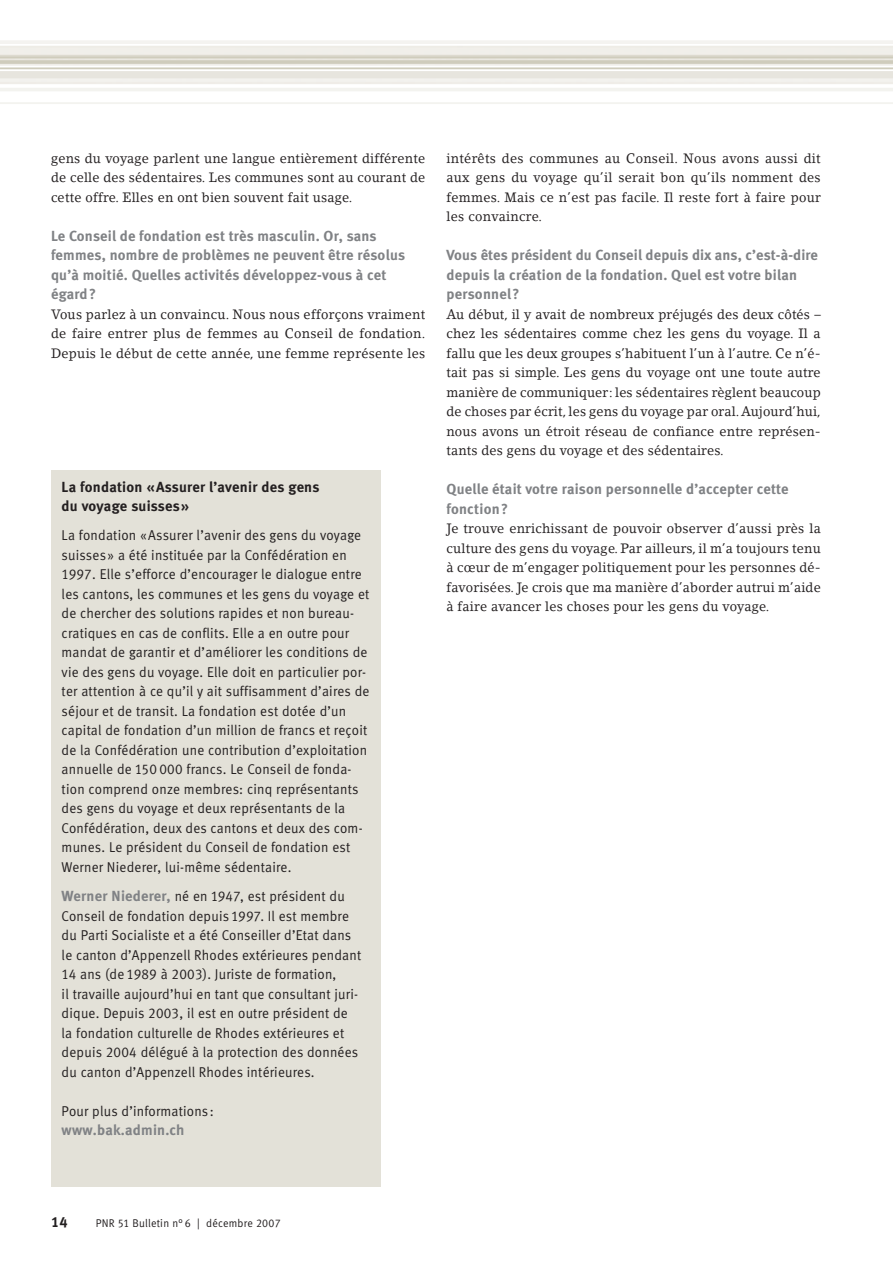
<style>
.page{position:relative;width:893px;height:1263px;background:#fff}
.page>*{position:absolute;margin:0;border:0;box-sizing:border-box;transform-origin:0 0}
.t1{font:14.7px/19.5px "Meta Bold LF";letter-spacing:.015em;color:#808285}
.t2{font:14.7px/19.5px "Meta Bold LF";letter-spacing:.015em;color:#231f20}
.t3{font:14.25px/19.5px "Meta Normal LF";letter-spacing:.015em;color:#231f20;scale:.95 1}
.t4{font:13.5px/19.5px "Lino Letter";letter-spacing:.015em;color:#231f20;text-align:justify;scale:.95 1}
.t5{font:11.25px "Meta Normal LF";letter-spacing:.02em;color:#231f20;scale:.95 1}
.s1{font-family:"Meta Bold LF";font-size:14.7px;color:#808285}
</style>
<div class="page">
<div style="left:51px;top:470px;width:330px;height:716px;background:#e3e1d8"></div>
<p class="t4" style="left:51px;top:150px;width:395px">gens du voyage parlent une langue entièrement différente de celle des sédentaires. Les communes sont au courant de cette offre. Elles en ont bien souvent fait usage.</p>
<p class="t1" style="left:51px;top:227px;width:356px">Le Conseil de fondation est très masculin. Or, sans femmes, nombre de problèmes ne peuvent être résolus qu’à moitié. Quelles activités développez-vous à cet égard?</p>
<p class="t4" style="left:51px;top:306px;width:395px">Vous parlez à un convaincu. Nous nous efforçons vraiment de faire entrer plus de femmes au Conseil de fondation.<br>Depuis le début de cette année, une femme représente les</p>
<p class="t2" style="left:62px;top:478px;width:259px">La fondation «Assurer l’avenir des gens du voyage suisses»</p>
<p class="t3" style="left:62px;top:527px;width:325px">La fondation «Assurer l’avenir des gens du voyage suisses» a été instituée par la Confédération en 1997. Elle s’efforce d’encourager le dialogue entre les cantons, les communes et les gens du voyage et de chercher des solutions rapides et non bureau&shy;cratiques en cas de conflits. Elle a en outre pour mandat de garantir et d’améliorer les conditions de vie des gens du voyage. Elle doit en particulier por&shy;ter attention à ce qu’il y ait suffisamment d’aires de séjour et de transit. La fondation est dotée d’un capital de fondation d’un million de francs et reçoit de la Confédération une contribution d’exploitation annuelle de 150 000 francs. Le Conseil de fonda&shy;tion comprend onze membres: cinq représentants des gens du voyage et deux représentants de la Confédération, deux des cantons et deux des com&shy;munes. Le président du Conseil de fondation est Werner Niederer, lui-même sédentaire.</p>
<p class="t3" style="left:62px;top:888px;width:317px"><span class="s1">Werner Niederer,</span> né en 1947, est président du Conseil de fondation depuis 1997. Il est membre du Parti Socialiste et a été Conseiller d’Etat dans le canton d’Appenzell Rhodes extérieures pendant 14 ans (de 1989 à 2003). Juriste de formation,<br>il travaille aujourd’hui en tant que consultant juri&shy;dique. Depuis 2003, il est en outre président de la fondation culturelle de Rhodes extérieures et depuis 2004 délégué à la protection des données du canton d’Appenzell Rhodes intérieures.</p>
<p class="t3" style="left:62px;top:1102px;width:161px">Pour plus d’informations:</p>
<p class="t1" style="left:62px;top:1121px;width:124px">www.bak.admin.ch</p>
<p class="t4" style="left:446px;top:150px;width:395px">intérêts des communes au Conseil. Nous avons aussi dit aux gens du voyage qu’il serait bon qu’ils nomment des femmes. Mais ce n’est pas facile. Il reste fort à faire pour les convaincre.</p>
<p class="t1" style="left:446px;top:247px;width:373px">Vous êtes président du Conseil depuis dix ans, c’est-à-dire depuis la création de la fondation. Quel est votre bilan personnel?</p>
<p class="t4" style="left:446px;top:306px;width:395px">Au début, il y avait de nombreux préjugés des deux côtés – chez les sédentaires comme chez les gens du voyage. Il a fallu que les deux groupes s’habituent l’un à l’autre. Ce n’é&shy;tait pas si simple. Les gens du voyage ont une toute autre manière de communiquer: les sédentaires règlent beaucoup de choses par écrit, les gens du voyage par oral.Aujourd’hui, nous avons un étroit réseau de confiance entre représen&shy;tants des gens du voyage et des sédentaires.</p>
<p class="t1" style="left:446px;top:481px;width:344px">Quelle était votre raison personnelle d’accepter cette fonction?</p>
<p class="t4" style="left:446px;top:520px;width:395px">Je trouve enrichissant de pouvoir observer d’aussi près la culture des gens du voyage. Par ailleurs, il m’a toujours tenu à cœur de m’engager politiquement pour les personnes dé&shy;favorisées. Je crois que ma manière d’aborder autrui m’aide à faire avancer les choses pour les gens du voyage.</p>
<p class="t2" style="left:51px;top:1213px;width:18px">14</p>
<p class="t5" style="left:96px;top:1219px;width:196px">PNR 51 Bulletin n° 6 | décembre 2007</p>
</div>
